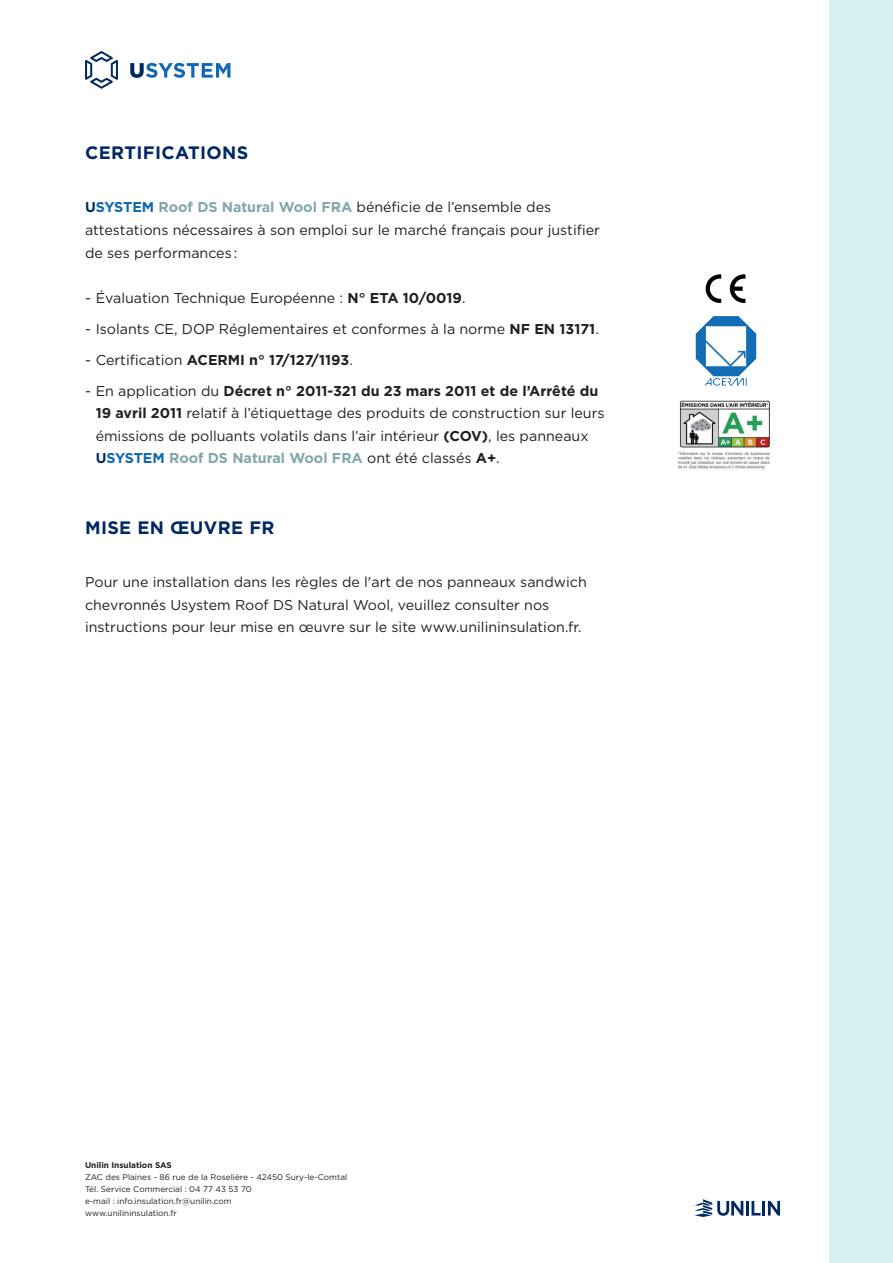
<style>
.page{position:relative;width:893px;height:1263px;background:#fff}
.page>*{position:absolute;margin:0;border:0;box-sizing:border-box;transform-origin:0 0}
.TITEL{font:700 18px "Gotham";letter-spacing:.02em;color:#002964}
.TITEL-2{font:14.25px/22.5px "Gotham";color:#231f20}
.TITEL-3{font:700 14.25px "Gotham";color:#231f20}
.t1{font:8.25px/12px "Gotham";color:#231f20}
.t2{font:700 8.25px "Gotham";color:#231f20}
.s1{font-weight:700;color:#002964}
.s2{font-weight:700;color:#1167b3}
.s3{font-weight:700;color:#81a7a9}
.s4{font-weight:700}
.s5{font-weight:400}
</style>
<div class="page">
<div style="left:829px;top:0;width:64px;height:1263px;background:#d6eeef"></div>
<svg style="left:130px;top:63px;width:100px;height:15px"></svg>
<svg style="left:85px;top:51px;width:33px;height:38px"></svg>
<svg style="left:695px;top:1199px;width:48px;height:18px"></svg>
<hr style="left:746px;top:1201px;width:3px;height:14px;background:#002964">
<svg style="left:751px;top:1201px;width:10px;height:14px"></svg>
<hr style="left:762px;top:1201px;width:3px;height:14px;background:#002964">
<svg style="left:768px;top:1201px;width:12px;height:14px"></svg>
<img style="left:695px;top:316px;width:62px;height:70px">
<img style="left:678px;top:400px;width:92px;height:70px">
<img style="left:705px;top:274px;width:41px;height:29px">
<p class="TITEL" style="left:85px;top:141px;width:165px">CERTIFICATIONS</p>
<p class="TITEL-2" style="left:85px;top:196px;width:516px"><span class="s1">U</span><span class="s2">SYSTEM</span> <span class="s3">Roof DS Natural Wool FRA</span> bénéficie de l’ensemble des attestations nécessaires à son emploi sur le marché français pour justifier de ses performances :</p>
<p class="TITEL-2" style="left:85px;top:286px;width:382px">- Évaluation Technique Européenne : <span class="s4">N° ETA 10/0019</span>.</p>
<p class="TITEL-2" style="left:85px;top:317px;width:515px">- Isolants CE, DOP Réglementaires et conformes à la norme <span class="s4">NF EN 13171</span>.</p>
<p class="TITEL-3" style="left:85px;top:350px;width:269px"><span class="s5">- Certification</span> ACERMI n° 17/127/1193<span class="s5">.</span></p>
<p class="TITEL-2" style="left:96px;top:379px;width:510px;text-indent:-11px">- En application du <span class="s4">Décret n° 2011-321 du 23 mars 2011 et de l’Arrêté du 19 avril 2011</span> relatif à l’étiquettage des produits de construction sur leurs émissions de polluants volatils dans l’air intérieur <span class="s4">(COV)</span>, les panneaux <span class="s1">U</span><span class="s2">SYSTEM</span> <span class="s3">Roof DS Natural Wool FRA</span> ont été classés <span class="s4">A+</span>.</p>
<p class="TITEL" style="left:85px;top:515px;width:191px">MISE EN ŒUVRE FR</p>
<p class="TITEL-2" style="left:85px;top:570px;width:503px">Pour une installation dans les règles de l'art de nos panneaux sandwich chevronnés Usystem Roof DS Natural Wool, veuillez consulter nos instructions pour leur mise en œuvre sur le site www.unilininsulation.fr.</p>
<p class="t2" style="left:85px;top:1159px;width:88px">Unilin Insulation SAS</p>
<p class="t1" style="left:85px;top:1170px;width:264px">ZAC des Plaines - 86 rue de la Roselière - 42450 Sury-le-Comtal<br>Tél. Service Commercial : 04 77 43 53 70</p>
<p class="t1" style="left:85px;top:1194px;width:148px">e-mail : info.insulation.fr@unilin.com</p>
<p class="t1" style="left:85px;top:1206px;width:93px">www.unilininsulation.fr</p>
</div>
